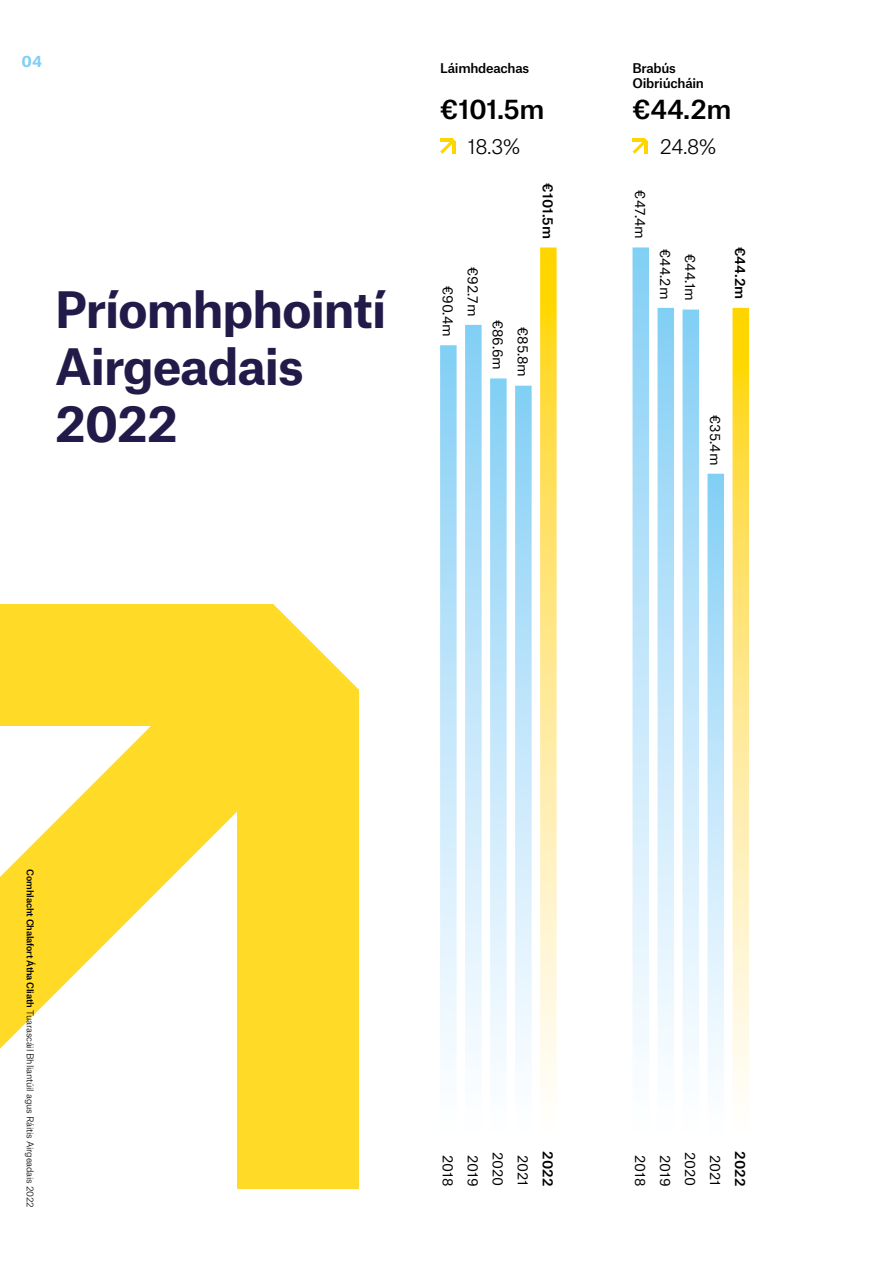
<style>
.page{position:relative;width:893px;height:1263px;background:#fff}
.page>*{position:absolute;margin:0;border:0;box-sizing:border-box;transform-origin:0 0}
.t1{font:700 48px/57px "Atlas Grotesk";letter-spacing:-.02em;color:#221b4a}
.t2{font:500 25.95px "Atlas Grotesk";letter-spacing:-.02em;color:#000}
.t3{font:300 19.95px "Atlas Grotesk";color:#000}
.t4{font:700 15px "Atlas Grotesk";color:#80cff5}
.t5{font:13.5px "Atlas Grotesk";color:#000}
.t6{font:500 13.5px "Atlas Grotesk";color:#000}
.t7{font:500 12.9px/15.5px "Atlas Grotesk";letter-spacing:-.02em;color:#000}
.t8{font:300 9px "Atlas Grotesk";letter-spacing:-.02em;color:#000}
.s1{font-weight:500}
</style>
<div class="page">
<svg style="left:540px;top:247px;width:17px;height:838px"></svg>
<div style="left:682px;top:310px;width:17px;height:830px;background:linear-gradient(to bottom,#87d0f6,#fff)"></div>
<div style="left:707px;top:474px;width:17px;height:666px;background:linear-gradient(to bottom,#87d0f6,#fff)"></div>
<div style="left:632px;top:247px;width:17px;height:893px;background:linear-gradient(to bottom,#87d0f6,#fff)"></div>
<div style="left:657px;top:308px;width:17px;height:832px;background:linear-gradient(to bottom,#87d0f6,#fff)"></div>
<svg style="left:732px;top:308px;width:17px;height:781px"></svg>
<svg style="left:440px;top:139px;width:15px;height:15px"></svg>
<svg style="left:632px;top:139px;width:16px;height:15px"></svg>
<svg style="left:0;top:604px;width:359px;height:585px;fill:#ffdb27"></svg>
<div style="left:465px;top:325px;width:17px;height:815px;background:linear-gradient(to bottom,#87d0f6,#fff)"></div>
<div style="left:490px;top:378px;width:17px;height:762px;background:linear-gradient(to bottom,#87d0f6,#fff)"></div>
<div style="left:440px;top:345px;width:17px;height:795px;background:linear-gradient(to bottom,#87d0f6,#fff)"></div>
<div style="left:515px;top:386px;width:17px;height:754px;background:linear-gradient(to bottom,#87d0f6,#fff)"></div>
<p class="t4" style="left:21px;top:49px;width:22px">04</p>
<h1 class="t1" style="left:55px;top:276px;width:332px">Príomhphointí<br>Airgeadais<br>2022</h1>
<p class="t7" style="left:440px;top:59px;width:91px">Láimhdeachas</p>
<h2 class="t2" style="left:440px;top:88px;width:106px">€101.5m</h2>
<h3 class="t3" style="left:468px;top:131px;width:55px">18.3%</h3>
<p class="t7" style="left:632px;top:59px;width:73px">Brabús<br>Oibriúcháin</p>
<h2 class="t2" style="left:632px;top:88px;width:100px">€44.2m</h2>
<h3 class="t3" style="left:660px;top:131px;width:58px">24.8%</h3>
<p class="t5" style="left:459px;top:286px;width:52px;rotate:90deg">€90.4m</p>
<p class="t5" style="left:484px;top:267px;width:51px;rotate:90deg">€92.7m</p>
<p class="t5" style="left:509px;top:320px;width:52px;rotate:90deg">€86.6m</p>
<p class="t5" style="left:534px;top:327px;width:52px;rotate:90deg">€85.8m</p>
<p class="t6" style="left:559px;top:183px;width:57px;rotate:90deg">€101.5m</p>
<p class="t5" style="left:651px;top:190px;width:50px;rotate:90deg">€47.4m</p>
<p class="t5" style="left:676px;top:249px;width:52px;rotate:90deg">€44.2m</p>
<p class="t5" style="left:701px;top:254px;width:49px;rotate:90deg">€44.1m</p>
<p class="t6" style="left:751px;top:247px;width:54px;rotate:90deg">€44.2m</p>
<p class="t5" style="left:726px;top:415px;width:52px;rotate:90deg">€35.4m</p>
<p class="t8" style="left:37px;top:869px;width:340px;rotate:90deg"><span class="s1">Comhlacht Chalafort Átha Cliath</span> Tuarascáil Bhliantúil agus Ráitis Airgeadais 2022</p>
<p class="t5" style="left:459px;top:1155px;width:33px;rotate:90deg">2018</p>
<p class="t5" style="left:484px;top:1154px;width:33px;rotate:90deg">2019</p>
<p class="t5" style="left:509px;top:1151px;width:36px;rotate:90deg">2020</p>
<p class="t5" style="left:534px;top:1155px;width:33px;rotate:90deg">2021</p>
<p class="t6" style="left:559px;top:1151px;width:36px;rotate:90deg">2022</p>
<p class="t5" style="left:651px;top:1155px;width:33px;rotate:90deg">2018</p>
<p class="t5" style="left:676px;top:1154px;width:33px;rotate:90deg">2019</p>
<p class="t5" style="left:701px;top:1151px;width:36px;rotate:90deg">2020</p>
<p class="t5" style="left:726px;top:1155px;width:33px;rotate:90deg">2021</p>
<p class="t6" style="left:751px;top:1151px;width:36px;rotate:90deg">2022</p>
</div>
